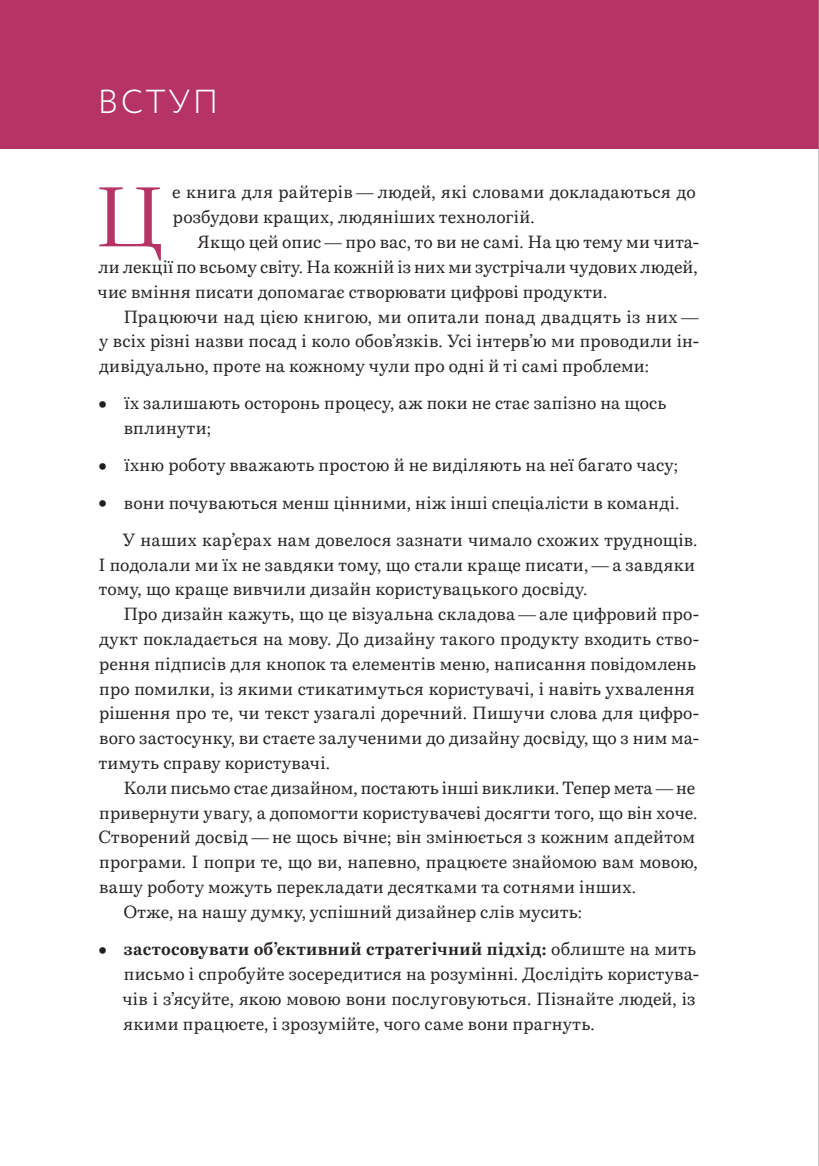
<style>
.page{position:relative;width:819px;height:1166px;background:#fff}
.page>*{position:absolute;margin:0;border:0;box-sizing:border-box;transform-origin:0 0}
.First-Leter{font:83.3px "Bressay Display";color:#b63365}
.Introd{font:300 33.25px "Circe";letter-spacing:.085em;color:#fff}
.Main{font:17.5px/24.8px "Bressay";letter-spacing:.015em;color:#231f20}
.First-Leter-2{font:17.5px/24.8px "Bressay";letter-spacing:.015em;color:#231f20}
.s1{font-weight:700;font-size:26.25px}
.s2{font-weight:700}
</style>
<div class="page">
<div style="left:0;top:0;width:818px;height:149px;background:#b63365"></div>
<hr style="left:818px;top:0;width:1px;height:1166px;background:#939598">
<p class="Introd" style="left:98px;top:79px;width:122px">ВСТУП</p>
<p class="First-Leter" style="left:94px;top:166px;width:72px">Ц</p>
<p class="First-Leter-2" style="left:172px;top:180px;width:525px">е книга для райтерів — людей, які словами докладаються до розбудови кращих, людяніших технологій.</p>
<p class="Main" style="left:98px;top:229px;width:603px;text-align:justify;text-indent:100px">Якщо цей опис — про вас, то ви не самі. На цю тему ми чита&shy;ли лекції по всьому світу. На кожній із них ми зустрічали чудових людей, чиє вміння писати допомагає створювати цифрові продукти.</p>
<p class="Main" style="left:99px;top:304px;width:601px;text-align:justify;text-indent:24px">Працюючи над цією книгою, ми опитали понад двадцять із них — у всіх різні назви посад і коло обов’язків. Усі інтерв’ю ми проводили ін&shy;дивідуально, проте на кожному чули про одні й ті самі проблеми:</p>
<p class="Main" style="left:124px;top:391px;width:544px;text-indent:-26px"><span class="s1">•</span> їх залишають осторонь процесу, аж поки не стає запізно на щось вплинути;</p>
<p class="Main" style="left:98px;top:453px;width:581px"><span class="s1">•</span> їхню роботу вважають простою й не виділяють на неї багато часу;</p>
<p class="Main" style="left:98px;top:490px;width:583px"><span class="s1">•</span> вони почуваються менш цінними, ніж інші спеціалісти в команді.</p>
<p class="Main" style="left:98px;top:527px;width:600px;text-indent:24px">У наших кар’єрах нам довелося зазнати чимало схожих труднощів.<br>І подолали ми їх не завдяки тому, що стали краще писати, — а завдяки тому, що краще вивчили дизайн користувацького досвіду.</p>
<p class="Main" style="left:99px;top:601px;width:602px;text-indent:24px">Про дизайн кажуть, що це візуальна складова — але цифровий про&shy;дукт покладається на мову. До дизайну такого продукту входить ство&shy;рення підписів для кнопок та елементів меню, написання повідомлень про помилки, із якими стикатимуться користувачі, і навіть ухвалення рішення про те, чи текст узагалі доречний. Пишучи слова для цифро&shy;вого застосунку, ви стаєте залученими до дизайну досвіду, що з ним ма&shy;тимуть справу користувачі.</p>
<p class="Main" style="left:98px;top:775px;width:600px;text-indent:25px">Коли письмо стає дизайном, постають інші виклики. Тепер мета — не привернути увагу, а допомогти користувачеві досягти того, що він хоче.<br>Створений досвід — не щось вічне; він змінюється з кожним апдейтом програми. І попри те, що ви, напевно, працюєте знайомою вам мовою, вашу роботу можуть перекладати десятками та сотнями інших.</p>
<p class="Main" style="left:123px;top:899px;width:460px">Отже, на нашу думку, успішний дизайнер слів мусить:</p>
<p class="Main" style="left:122px;top:936px;width:578px;text-indent:-25px"><span class="s1">•</span> <span class="s2">застосовувати об’єктивний стратегічний підхід:</span> облиште на мить письмо і спробуйте зосередитися на розумінні. Дослідіть користува&shy;чів і з’ясуйте, якою мовою вони послуговуються. Пізнайте людей, із якими працюєте, і зрозумійте, чого саме вони прагнуть.</p>
</div>
